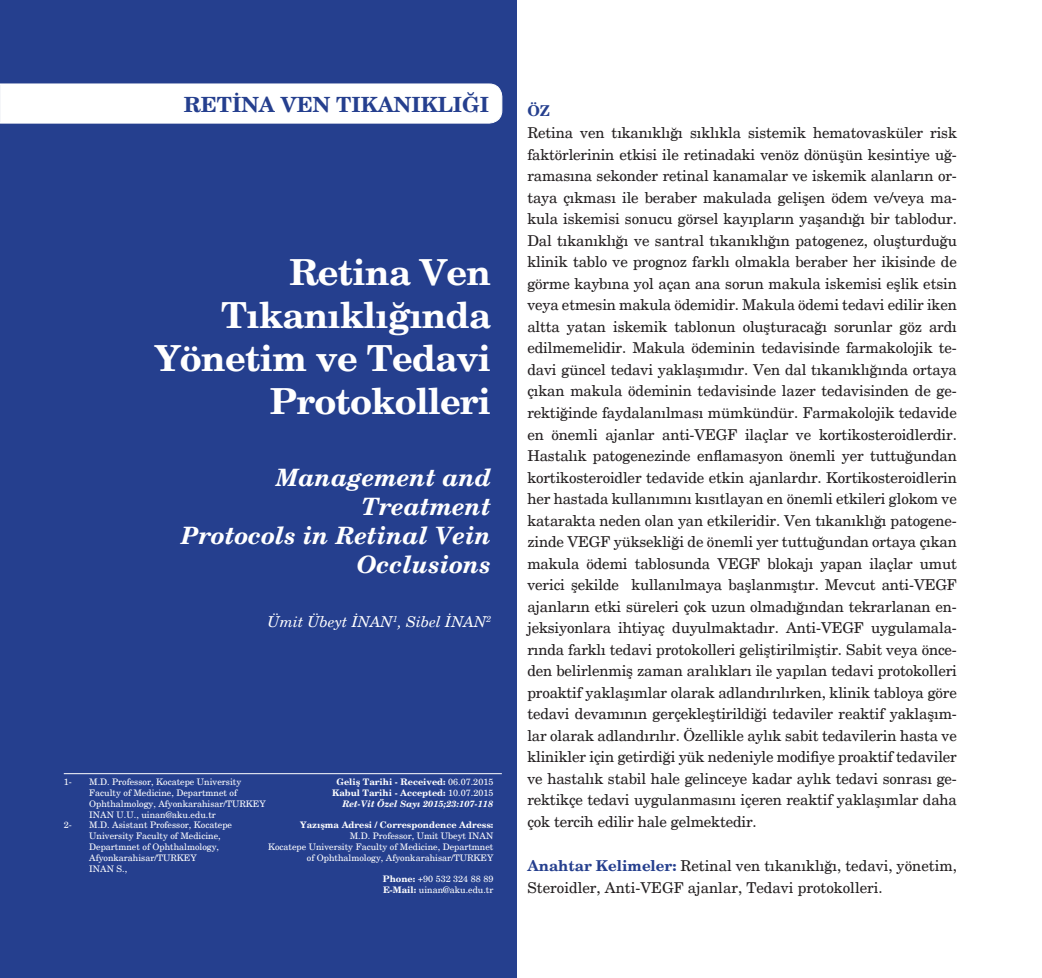
<style>
.page{position:relative;width:1042px;height:978px;background:#fff}
.page>*{position:absolute;margin:0;border:0;box-sizing:border-box;transform-origin:0 0}
.t1{font:700 36px/43.2px "New Century Schlbk";letter-spacing:-.02em;color:#fff;text-align:right}
.t2{font:italic 700 24px/28.8px "New Century Schlbk";color:#fff;text-align:right}
.t3{font:700 21px "New Century Schlbk";color:#253f8e}
.t4{font:15px/21.6px "New Century Schlbk";letter-spacing:-.01em;color:#231f20}
.t5{font:italic 15px "New Century Schlbk";color:#fff}
.t6{font:9px/10.8px "New Century Schlbk";color:#fff}
.t7{font:700 9px/10.8px "New Century Schlbk";color:#fff;text-align:right}
.s1{font-weight:400}
.s2{font-style:italic}
.s3{font-weight:700}
.s4{font-weight:700;color:#253f8e}
</style>
<div class="page">
<div style="left:0;top:0;width:517px;height:978px;background:#253f8e"></div>
<div style="left:0;top:83px;width:502px;height:41px;background:#fff"></div>
<hr style="left:64px;top:773px;width:438px;height:1px;background:#fff">
<p class="t3" style="left:184px;top:91px;width:307px">RETİNA VEN TIKANIKLIĞI</p>
<p class="t1" style="left:155px;top:251px;width:338px">Retina Ven<br>Tıkanıklığında<br>Yönetim ve Tedavi<br>Protokolleri</p>
<p class="t2" style="left:181px;top:464px;width:312px">Management and<br>Treatment<br>Protocols in Retinal Vein<br>Occlusions</p>
<p class="t5" style="left:267px;top:612px;width:225px">Ümit Übeyt İNAN<sup>1</sup>, Sibel İNAN<sup>2</sup></p>
<p class="t6" style="left:64px;top:777px;width:10px">1-</p>
<p class="t6" style="left:89px;top:777px;width:178px">M.D. Professor, Kocatepe University Faculty of Medicine, Departmnet of Ophthalmology, Afyonkarahisar/TURKEY INAN U.U., uinan@aku.edu.tr</p>
<p class="t6" style="left:64px;top:820px;width:10px">2-</p>
<p class="t6" style="left:89px;top:820px;width:144px">M.D. Asistant Professor, Kocatepe<br>University Faculty of Medicine,<br>Departmnet of Ophthalmology,<br>Afyonkarahisar/TURKEY<br>INAN S.,</p>
<p class="t7" style="left:332px;top:777px;width:163px">Geliş Tarihi - Received: <span class="s1">06.07.2015<br></span>Kabul Tarihi - Accepted: <span class="s1">10.07.2015<br></span><span class="s2">Ret-Vit Özel Sayı 2015;23:107-118</span></p>
<p class="t6" style="left:268px;top:820px;width:227px;text-align:right"><span class="s3">Yazışma Adresi / Correspondence Adress:<br></span>M.D. Professor, Umit Ubeyt INAN<br>Kocatepe University Faculty of Medicine, Departmnet of Ophthalmology, Afyonkarahisar/TURKEY</p>
<p class="t6" style="left:383px;top:874px;width:112px"><span class="s3">Phone:</span> +90 532 324 88 89<br><span class="s3">E-Mail:</span> uinan@aku.edu.tr</p>
<p class="t4" style="left:527px;top:100px;width:431px"><span class="s4">ÖZ<br></span>Retina ven tıkanıklığı sıklıkla sistemik hematovasküler risk faktörlerinin etkisi ile retinadaki venöz dönüşün kesintiye uğ&shy;ramasına sekonder retinal kanamalar ve iskemik alanların or&shy;taya çıkması ile beraber makulada gelişen ödem ve/veya ma&shy;kula iskemisi sonucu görsel kayıpların yaşandığı bir tablodur.<br>Dal tıkanıklığı ve santral tıkanıklığın patogenez, oluşturduğu klinik tablo ve prognoz farklı olmakla beraber her ikisinde de görme kaybına yol açan ana sorun makula iskemisi eşlik etsin veya etmesin makula ödemidir. Makula ödemi tedavi edilir iken altta yatan iskemik tablonun oluşturacağı sorunlar göz ardı edilmemelidir. Makula ödeminin tedavisinde farmakolojik te&shy;davi güncel tedavi yaklaşımıdır. Ven dal tıkanıklığında ortaya çıkan makula ödeminin tedavisinde lazer tedavisinden de ge&shy;rektiğinde faydalanılması mümkündür. Farmakolojik tedavide en önemli ajanlar anti-VEGF ilaçlar ve kortikosteroidlerdir.<br>Hastalık patogenezinde enflamasyon önemli yer tuttuğundan kortikosteroidler tedavide etkin ajanlardır. Kortikosteroidlerin her hastada kullanımını kısıtlayan en önemli etkileri glokom ve katarakta neden olan yan etkileridir. Ven tıkanıklığı patogene&shy;zinde VEGF yüksekliği de önemli yer tuttuğundan ortaya çıkan makula ödemi tablosunda VEGF blokajı yapan ilaçlar umut verici şekilde kullanılmaya başlanmıştır. Mevcut anti-VEGF ajanların etki süreleri çok uzun olmadığından tekrarlanan en&shy;jeksiyonlara ihtiyaç duyulmaktadır. Anti-VEGF uygulamala&shy;rında farklı tedavi protokolleri geliştirilmiştir. Sabit veya önce&shy;den belirlenmiş zaman aralıkları ile yapılan tedavi protokolleri proaktif yaklaşımlar olarak adlandırılırken, klinik tabloya göre tedavi devamının gerçekleştirildiği tedaviler reaktif yaklaşım&shy;lar olarak adlandırılır. Özellikle aylık sabit tedavilerin hasta ve klinikler için getirdiği yük nedeniyle modifiye proaktif tedaviler ve hastalık stabil hale gelinceye kadar aylık tedavi sonrası ge&shy;rektikçe tedavi uygulanmasını içeren reaktif yaklaşımlar daha çok tercih edilir hale gelmektedir.</p>
<p class="t4" style="left:527px;top:855px;width:431px"><span class="s4">Anahtar Kelimeler:</span> Retinal ven tıkanıklığı, tedavi, yönetim,<br>Steroidler, Anti-VEGF ajanlar, Tedavi protokolleri.</p>
</div>
